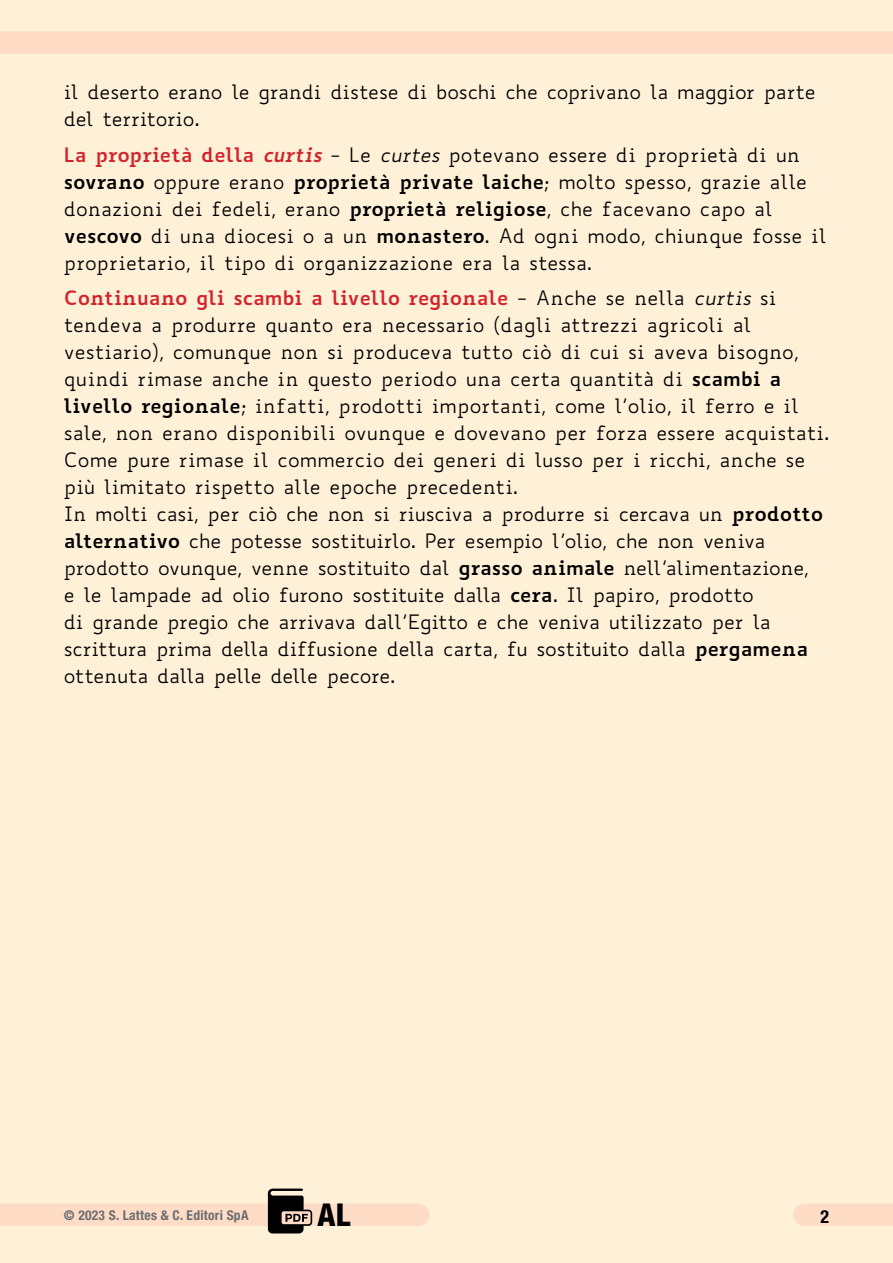
<style>
.page{position:relative;width:893px;height:1263px;background:#fff0d8}
.page>*{position:absolute;margin:0;border:0;box-sizing:border-box;transform-origin:0 0}
.t1{font:800 condensed 31.5px "Helvetica Neue LT Std";color:#000}
.t2{font:19.5px/27px "Biancoenero";letter-spacing:-.01em;color:#000}
.t3{font:700 condensed 18px "Helvetica Neue LT Std";color:#000}
.t4{font:700 condensed 13.5px "Helvetica Neue LT Std";letter-spacing:.02em;color:#6d6e71}
.s1{font-weight:700;color:#d2232a}
.s2{font-weight:700;font-style:italic;color:#d2232a}
.s3{font-style:italic}
.s4{font-weight:700}
</style>
<div class="page">
<div style="left:0;top:1203px;width:418px;height:23px;background:#fedcc6"></div>
<div style="left:0;top:31px;width:893px;height:23px;background:#fedcc6"></div>
<div style="left:804px;top:1203px;width:89px;height:23px;background:#fedcc6"></div>
<svg style="left:268px;top:1188px;width:44px;height:45px"></svg>
<p class="t2" style="left:64px;top:78px;width:753px">il deserto erano le grandi distese di boschi che coprivano la maggior parte del territorio.</p>
<p class="t2" style="left:64px;top:141px;width:765px"><span class="s1">La proprietà della</span> <span class="s2">curtis</span> - Le <span class="s3">curtes</span> potevano essere di proprietà di un <span class="s4">sovrano</span> oppure erano <span class="s4">proprietà private laiche</span>; molto spesso, grazie alle donazioni dei fedeli, erano <span class="s4">proprietà religiose</span>, che facevano capo al <span class="s4">vescovo</span> di una diocesi o a un <span class="s4">monastero</span>. Ad ogni modo, chiunque fosse il proprietario, il tipo di organizzazione era la stessa.</p>
<p class="t2" style="left:64px;top:284px;width:767px"><span class="s1">Continuano gli scambi a livello regionale</span> - Anche se nella <span class="s3">curtis</span> si tendeva a produrre quanto era necessario (dagli attrezzi agricoli al vestiario), comunque non si produceva tutto ciò di cui si aveva bisogno, quindi rimase anche in questo periodo una certa quantità di <span class="s4">scambi a livello regionale</span>; infatti, prodotti importanti, come l’olio, il ferro e il sale, non erano disponibili ovunque e dovevano per forza essere acquistati.<br>Come pure rimase il commercio dei generi di lusso per i ricchi, anche se più limitato rispetto alle epoche precedenti.<br>In molti casi, per ciò che non si riusciva a produrre si cercava un <span class="s4">prodotto alternativo</span> che potesse sostituirlo. Per esempio l’olio, che non veniva prodotto ovunque, venne sostituito dal <span class="s4">grasso animale</span> nell’alimentazione,<br>e le lampade ad olio furono sostituite dalla <span class="s4">cera</span>. Il papiro, prodotto<br>di grande pregio che arrivava dall’Egitto e che veniva utilizzato per la scrittura prima della diffusione della carta, fu sostituito dalla <span class="s4">pergamena </span>ottenuta dalla pelle delle pecore.</p>
<p class="t4" style="left:64px;top:1206px;width:186px">© 2023 S. Lattes &amp; C. Editori SpA</p>
<h1 class="t1" style="left:318px;top:1195px;width:34px">AL</h1>
<p class="t3" style="left:820px;top:1206px;width:10px">2</p>
</div>
